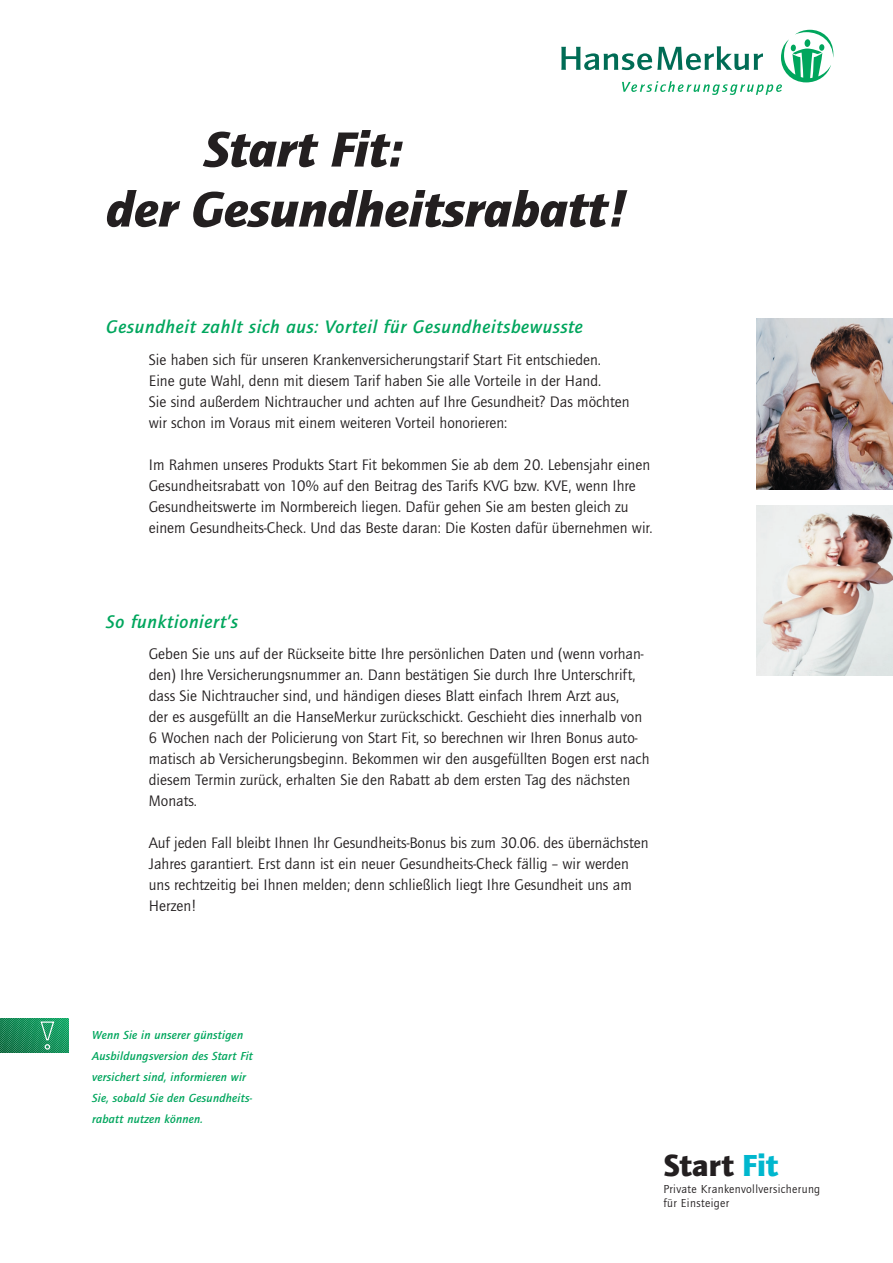
<style>
.page{position:relative;width:893px;height:1263px;background:#fff}
.page>*{position:absolute;margin:0;border:0;box-sizing:border-box;transform-origin:0 0}
.t1{font:italic 900 51px/60px "Quay Itc T";color:#231f20}
.t2{font:900 31.5px "Quay Itc T";color:#231f20}
.t3{font:italic 700 18.75px "Quay Itc T";letter-spacing:.035em;color:#00a65d}
.t4{font:15.75px/21px "Quay Itc T";color:#231f20}
.t5{font:italic 700 12px/21px "Quay Itc T";letter-spacing:.02em;color:#00a65d}
.t6{font:12px/13.5px "Quay Itc T";letter-spacing:.03em;color:#231f20}
.s1{color:#00b7ce}
</style>
<div class="page">
<img style="left:757px;top:319px;width:136px;height:170px">
<img style="left:757px;top:506px;width:136px;height:170px">
<svg style="left:0;top:1018px;width:68px;height:34px;background:#249362"></svg>
<svg style="left:561px;top:30px;width:272px;height:65px"></svg>
<h1 class="t1" style="left:106px;top:119px;width:523px;text-indent:98px">Start Fit:<br>der Gesundheitsrabatt!</h1>
<p class="t3" style="left:106px;top:316px;width:478px">Gesundheit zahlt sich aus: Vorteil für Gesundheitsbewusste</p>
<p class="t4" style="left:149px;top:349px;width:482px">Sie haben sich für unseren Krankenversicherungstarif Start Fit entschieden.<br>Eine gute Wahl, denn mit diesem Tarif haben Sie alle Vorteile in der Hand.<br>Sie sind außerdem Nichtraucher und achten auf Ihre Gesundheit? Das möchten wir schon im Voraus mit einem weiteren Vorteil honorieren:</p>
<p class="t4" style="left:149px;top:454px;width:505px">Im Rahmen unseres Produkts Start Fit bekommen Sie ab dem 20. Lebensjahr einen Gesundheits-rabatt von 10% auf den Beitrag des Tarifs KVG bzw. KVE, wenn Ihre Gesundheitswerte im Norm- bereich liegen. Dafür gehen Sie am besten gleich zu einem Gesundheits-Check. Und das Beste daran: Die Kosten dafür übernehmen wir.</p>
<p class="t3" style="left:106px;top:611px;width:133px">So funktioniert’s</p>
<p class="t4" style="left:149px;top:643px;width:502px">Geben Sie uns auf der Rückseite bitte Ihre persönlichen Daten und (wenn vorhan&shy;den) Ihre Versicherungsnummer an. Dann bestätigen Sie durch Ihre Unterschrift, dass Sie Nichtraucher sind, und händigen dieses Blatt einfach Ihrem Arzt aus,<br>der es ausgefüllt an die HanseMerkur zurückschickt. Geschieht dies innerhalb von 6 Wochen nach der Policierung von Start Fit, so berechnen wir Ihren Bonus auto&shy;matisch ab Versicherungsbeginn. Bekommen wir den ausgefüllten Bogen erst nach diesem Termin zurück, erhalten Sie den Rabatt ab dem ersten Tag des nächsten Monats.</p>
<p class="t4" style="left:149px;top:832px;width:501px">Auf jeden Fall bleibt Ihnen Ihr Gesundheits-Bonus bis zum 30.06. des übernächsten Jahres garantiert. Erst dann ist ein neuer Gesundheits-Check fällig – wir werden uns rechtzeitig bei Ihnen melden; denn schließlich liegt Ihre Gesundheit uns am Herzen!</p>
<p class="t5" style="left:92px;top:1025px;width:162px">Wenn Sie in unserer günstigen<br>Ausbildungsversion des Start Fit versichert sind, informieren wir<br>Sie, sobald Sie den Gesundheits&shy;rabatt nutzen können.</p>
<h2 class="t2" style="left:663px;top:1147px;width:116px">Start <span class="s1">Fit</span></h2>
<p class="t6" style="left:663px;top:1182px;width:158px">Private Krankenvollversicherung für Einsteiger</p>
</div>
